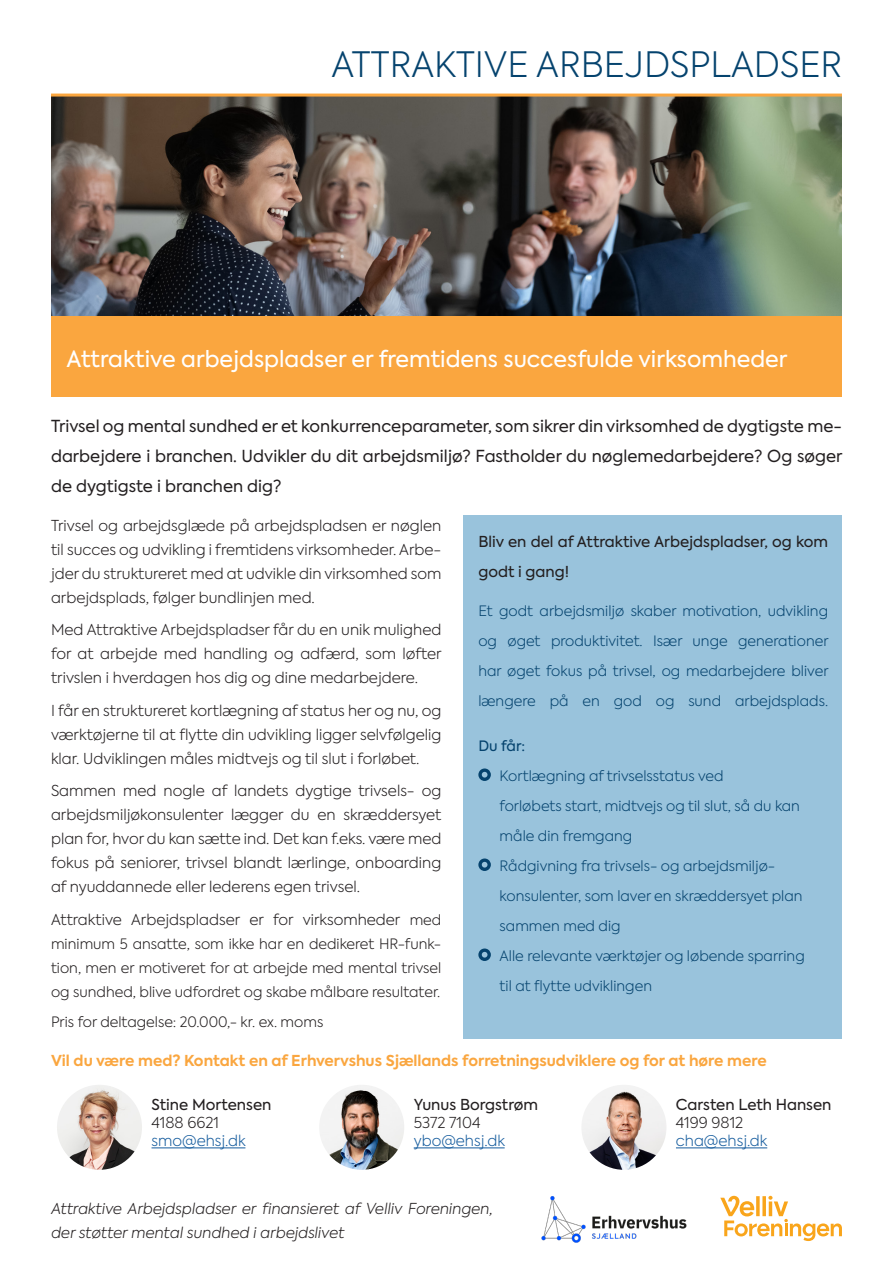
<style>
.page{position:relative;width:893px;height:1263px;background:#fff}
.page>*{position:absolute;margin:0;border:0;box-sizing:border-box;transform-origin:0 0}
.t1{font:300 34.8px "Axiforma";letter-spacing:.005em;color:#05436e}
.t2{font:22.5px "Axiforma";color:#fff}
.t3{font:16.5px/30px "Axiforma";color:#231f20;text-align:justify}
.t4{font:300 15px/24px "Axiforma";color:#231f20;text-align:justify}
.t5{font:15px/30px "Axiforma";color:#231f20}
.t6{font:italic 300 15px/24px "Axiforma";color:#231f20}
.t7{font:700 15px "Axiforma";color:#faa63f}
.t8{font:300 15px "Axiforma";color:#175d9e}
.t9{font:300 14.25px/30px "Axiforma";color:#05436e}
.t10{font:300 14.25px/24px "Axiforma";color:#231f20;text-align:justify}
.t11{font:14.25px "Axiforma";color:#05436e}
.s1{font-size:14.25px}
</style>
<div class="page">
<div style="left:51px;top:311px;width:791px;height:85px;background:#faa63f"></div>
<div style="left:463px;top:516px;width:379px;height:523px;background:#99c3dc"></div>
<img style="left:51px;top:97px;width:791px;height:218px">
<hr style="left:51px;top:94px;width:791px;height:3px;background:#faa63f">
<svg style="left:720px;top:1196px;width:122px;height:45px"></svg>
<img style="left:541px;top:1196px;width:146px;height:47px">
<img style="left:581px;top:1085px;width:85px;height:85px;border-radius:43px">
<hr style="left:676px;top:1147px;width:91px;height:1px;background:#175d9e">
<img style="left:57px;top:1085px;width:85px;height:85px;border-radius:43px">
<hr style="left:152px;top:1147px;width:93px;height:1px;background:#175d9e">
<img style="left:319px;top:1085px;width:85px;height:85px;border-radius:43px">
<hr style="left:414px;top:1147px;width:91px;height:1px;background:#175d9e">
<svg style="left:478px;top:768px;width:13px;height:13px"></svg>
<svg style="left:478px;top:858px;width:13px;height:13px"></svg>
<svg style="left:478px;top:948px;width:13px;height:13px"></svg>
<p class="t1" style="left:332px;top:42px;width:512px">ATTRAKTIVE ARBEJDSPLADSER</p>
<p class="t2" style="left:67px;top:344px;width:722px">Attraktive arbejdspladser er fremtidens succesfulde virksomheder</p>
<p class="t3" style="left:51px;top:411px;width:793px">Trivsel og mental sundhed er et konkurrenceparameter, som sikrer din virksomhed de dygtigste me&shy;darbejdere i branchen. Udvikler du dit arbejdsmiljø? Fastholder du nøglemedarbejdere? Og søger de dygtigste i branchen dig?</p>
<p class="t4" style="left:51px;top:513px;width:392px">Trivsel og arbejdsglæde på arbejdspladsen er nøglen til succes og udvikling i fremtidens virksomheder. Arbe&shy;jder du struktureret med at udvikle din virksomhed som arbejdsplads, følger bundlinjen med.</p>
<p class="t4" style="left:51px;top:618px;width:392px">Med Attraktive Arbejdspladser får du en unik mulighed for at arbejde med handling og adfærd, som løfter trivslen i hverdagen hos dig og dine medarbejdere.</p>
<p class="t4" style="left:51px;top:698px;width:392px">I får en struktureret kortlægning af status her og nu, og værktøjerne til at flytte din udvikling ligger selvfølgelig klar. Udviklingen måles midtvejs og til slut i forløbet.</p>
<p class="t4" style="left:51px;top:779px;width:392px">Sammen med nogle af landets dygtige trivsels- og arbejdsmiljøkonsulenter lægger du en skræddersyet plan for, hvor du kan sætte ind. Det kan f.eks. være med fokus på seniorer, trivsel blandt lærlinge, onboarding af nyuddannede eller lederens egen trivsel.</p>
<p class="t4" style="left:51px;top:907px;width:392px">Attraktive Arbejdspladser er for virksomheder <span class="s1">med</span></p>
<p class="t10" style="left:51px;top:931px;width:392px">minimum 5 ansatte, som ikke har en dedikeret HR-funk&shy;tion, men er motiveret for at arbejde med mental trivsel og sundhed, blive udfordret og skabe målbare resultater.</p>
<p class="t10" style="left:51px;top:1009px;width:274px">Pris for deltagelse: 20.000,- kr. ex. moms</p>
<p class="t7" style="left:51px;top:1051px;width:717px">Vil du være med? Kontakt en af Erhvervshus Sjællands forretningsudviklere og for at høre mere</p>
<p class="t5" style="left:478px;top:527px;width:351px">Bliv en del af Attraktive Arbejdspladser, og kom godt i gang!</p>
<p class="t9" style="left:478px;top:596px;width:352px;text-align:justify">Et godt arbejdsmiljø skaber motivation, udvikling og øget produktivitet. Især unge generationer har øget fokus på trivsel, og medarbejdere bliver længere på en god og sund arbejdsplads.</p>
<p class="t11" style="left:478px;top:737px;width:48px">Du får:</p>
<p class="t9" style="left:500px;top:761px;width:302px">Kortlægning af trivselsstatus ved<br>forløbets start, midtvejs og til slut, så du kan måle din fremgang</p>
<p class="t9" style="left:500px;top:851px;width:304px">Rådgivning fra trivsels- og arbejdsmiljø&shy;konsulenter, som laver en skræddersyet plan sammen med dig</p>
<p class="t9" style="left:500px;top:941px;width:307px">Alle relevante værktøjer og løbende sparring til at flytte udviklingen</p>
<p class="t5" style="left:152px;top:1090px;width:121px">Stine Mortensen</p>
<p class="t4" style="left:152px;top:1111px;width:69px">4188 6621</p>
<p class="t8" style="left:152px;top:1131px;width:96px">smo@ehsj.dk</p>
<p class="t5" style="left:414px;top:1090px;width:126px">Yunus Borgstrøm</p>
<p class="t4" style="left:414px;top:1111px;width:68px">5372 7104</p>
<p class="t8" style="left:414px;top:1131px;width:93px">ybo@ehsj.dk</p>
<p class="t6" style="left:51px;top:1196px;width:443px">Attraktive Arbejdspladser er finansieret af Velliv Foreningen, der støtter mental sundhed i arbejdslivet</p>
<p class="t5" style="left:676px;top:1090px;width:157px">Carsten Leth Hansen</p>
<p class="t4" style="left:676px;top:1111px;width:69px">4199 9812</p>
<p class="t8" style="left:676px;top:1131px;width:93px">cha@ehsj.dk</p>
</div>
